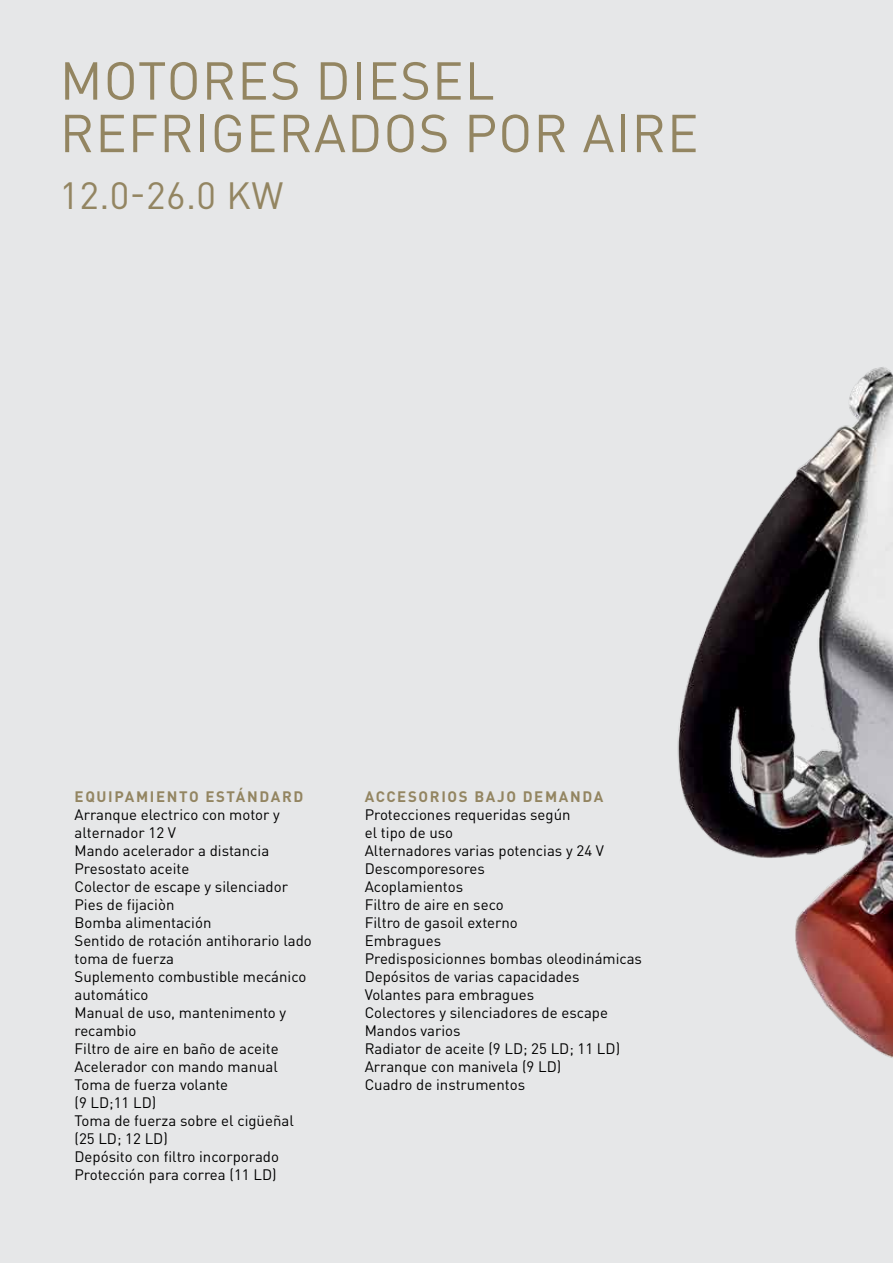
<style>
.page{position:relative;width:893px;height:1263px;background:#e6e7e8}
.page>*{position:absolute;margin:0;border:0;box-sizing:border-box;transform-origin:0 0}
.t1{font:52.5px "DIN Pro";letter-spacing:.02em;color:#938561}
.t2{font:37.5px "DIN Pro";color:#938561}
.t3{font:15px/18px "DIN Pro";color:#000}
.t4{font:700 15px "DIN Pro";letter-spacing:.11em;color:#938561}
</style>
<div class="page">
<img style="left:677px;top:367px;width:216px;height:691px">
<h1 class="t1" style="left:60px;top:45px;width:174px">Motores</h1>
<h1 class="t1" style="left:315px;top:45px;width:84px">Diesel</h1>
<h1 class="t1" style="left:60px;top:97px;width:33px">refr</h1>
<h1 class="t1" style="left:195px;top:97px;width:84px">igerad</h1>
<h1 class="t1" style="left:383px;top:97px;width:279px">os por aire</h1>
<h2 class="t2" style="left:60px;top:170px;width:226px">12.0-26.0 kW</h2>
<p class="t4" style="left:75px;top:787px;width:230px">EQUIPAMIENTO ESTÁNDARD</p>
<p class="t3" style="left:75px;top:805px;width:239px">Arranque electrico con motor y alternador 12 V<br>Mando acelerador a distancia<br>Presostato aceite<br>Colector de escape y silenciador<br>Pies de fijaciòn<br>Bomba alimentación<br>Sentido de rotación antihorario lado toma de fuerza<br>Suplemento combustible mecánico automático<br>Manual de uso, mantenimento y recambio<br>Filtro de aire en baño de aceite<br>Acelerador con mando manual<br>Toma de fuerza volante<br>(9 LD;11 LD)<br>Toma de fuerza sobre el cigüeñal (25 LD; 12 LD)<br>Depósito con filtro incorporado<br>Protección para correa (11 LD)</p>
<p class="t4" style="left:365px;top:787px;width:44px">ACCESORIOS</p>
<p class="t4" style="left:474px;top:787px;width:61px">BAJO DEMANDA</p>
<p class="t3" style="left:365px;top:805px;width:279px">Protecciones requeridas según<br>el tipo de uso<br>Alternadores varias potencias y 24 V<br>Descomporesores<br>Acoplamientos<br>Filtro de aire en seco<br>Filtro de gasoil externo<br>Embragues<br>Predisposicionnes bombas oleodinámicas<br>Depósitos de varias capacidades<br>Volantes para embragues<br>Colectores y silenciadores de escape<br>Mandos varios<br>Radiator de aceite (9 LD; 25 LD; 11 LD)<br>Arranque con manivela (9 LD)<br>Cuadro de instrumentos</p>
</div>
